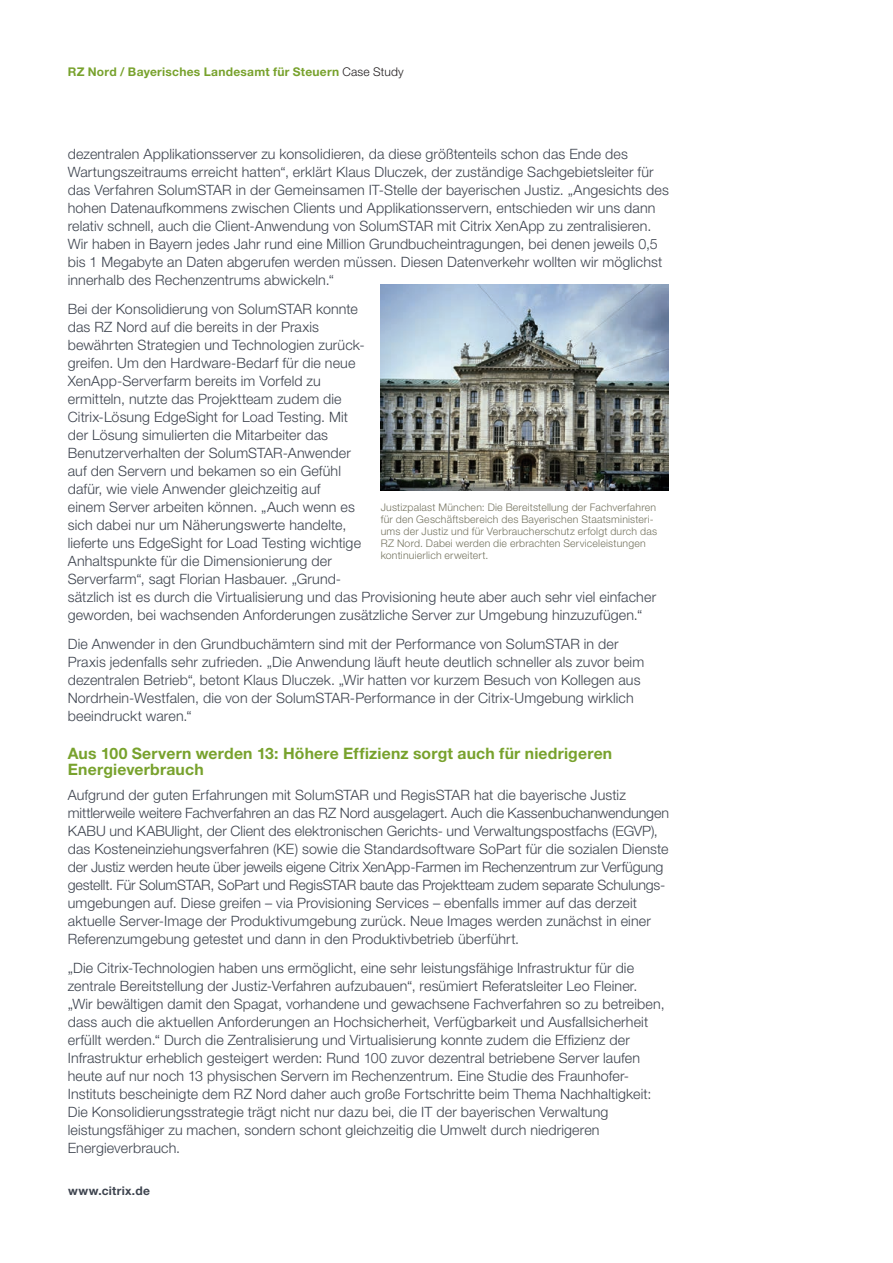
<style>
.page{position:relative;width:893px;height:1263px;background:#fff}
.page>*{position:absolute;margin:0;border:0;box-sizing:border-box;transform-origin:0 0}
.t1{font:700 15.75px/16.5px "Helvetica Neue LT Pro";letter-spacing:.015em;color:#78a22d}
.t2{font:300 14.25px/18px "Helvetica Neue LT Pro";letter-spacing:.01em;color:#3e444f}
.t3{font:700 12px "Helvetica Neue LT Pro";letter-spacing:.025em;color:#78a22d}
.t4{font:700 12px "Helvetica Neue LT Pro";letter-spacing:.025em;color:#3e444f}
.t5{font:300 10.5px/12px "Helvetica Neue LT Pro";letter-spacing:.02em;color:#767561}
.s1{font-weight:300;color:#231f20}
</style>
<div class="page">
<img style="left:381px;top:284px;width:287px;height:206px">
<p class="t3" style="left:68px;top:64px;width:337px">RZ Nord / Bayerisches Landesamt für Steuern <span class="s1">Case Study</span></p>
<p class="t2" style="left:68px;top:145px;width:603px">dezentralen Applikationsserver zu konsolidieren, da diese größtenteils schon das Ende des Wartungszeitraums erreicht hatten“, erklärt Klaus Dluczek, der zuständige Sachgebietsleiter für das Verfahren SolumSTAR in der Gemeinsamen IT-Stelle der bayerischen Justiz. „Angesichts des hohen Datenaufkommens zwischen Clients und Applikationsservern, entschieden wir uns dann relativ schnell, auch die Client-Anwendung von SolumSTAR mit Citrix XenApp zu zentralisieren.<br>Wir haben in Bayern jedes Jahr rund eine Million Grundbucheintragungen, bei denen jeweils 0,5 bis 1 Megabyte an Daten abgerufen werden müssen. Diesen Datenverkehr wollten wir möglichst innerhalb des Rechenzentrums abwickeln.“</p>
<p class="t2" style="left:68px;top:299px;width:590px">Bei der Konsolidierung von SolumSTAR konnte<br>das RZ Nord auf die bereits in der Praxis<br>bewährten Strategien und Technologien zurück-<br>greifen. Um den Hardware-Bedarf für die neue<br>XenApp-Serverfarm bereits im Vorfeld zu<br>ermitteln, nutzte das Projektteam zudem die<br>Citrix-Lösung EdgeSight for Load Testing. Mit<br>der Lösung simulierten die Mitarbeiter das<br>Benutzerverhalten der SolumSTAR-Anwender<br>auf den Servern und bekamen so ein Gefühl<br>dafür, wie viele Anwender gleichzeitig auf<br>einem Server arbeiten können. „Auch wenn es<br>sich dabei nur um Näherungswerte handelte,<br>lieferte uns EdgeSight for Load Testing wichtige<br>Anhaltspunkte für die Dimensionierung der<br>Serverfarm“, sagt Florian Hasbauer. „Grund-<br>sätzlich ist es durch die Virtualisierung und das Provisioning heute aber auch sehr viel einfacher geworden, bei wachsenden Anforderungen zusätzliche Server zur Umgebung hinzuzufügen.“</p>
<p class="t2" style="left:68px;top:634px;width:578px">Die Anwender in den Grundbuchämtern sind mit der Performance von SolumSTAR in der Praxis jedenfalls sehr zufrieden. „Die Anwendung läuft heute deutlich schneller als zuvor beim dezentralen Betrieb“, betont Klaus Dluczek. „Wir hatten vor kurzem Besuch von Kollegen aus Nordrhein-Westfalen, die von der SolumSTAR-Performance in der Citrix-Umgebung wirklich beeindruckt waren.“</p>
<p class="t1" style="left:68px;top:744px;width:546px">Aus 100 Servern werden 13: Höhere Effizienz sorgt auch für niedrigeren<br>Energieverbrauch</p>
<p class="t2" style="left:68px;top:786px;width:603px">Aufgrund der guten Erfahrungen mit SolumSTAR und RegisSTAR hat die bayerische Justiz mittlerweile weitere Fachverfahren an das RZ Nord ausgelagert. Auch die Kassenbuchanwendungen KABU und KABUlight, der Client des elektronischen Gerichts- und Verwaltungspostfachs (EGVP), das Kosteneinziehungsverfahren (KE) sowie die Standardsoftware SoPart für die sozialen Dienste der Justiz werden heute über jeweils eigene Citrix XenApp-Farmen im Rechenzentrum zur Verfügung gestellt. Für SolumSTAR, SoPart und RegisSTAR baute das Projektteam zudem separate Schulungs&shy;umgebungen auf. Diese greifen – via Provisioning Services – ebenfalls immer auf das derzeit aktuelle Server-Image der Produktivumgebung zurück. Neue Images werden zunächst in einer Referenzumgebung getestet und dann in den Produktivbetrieb überführt.</p>
<p class="t2" style="left:68px;top:958px;width:598px">„Die Citrix-Technologien haben uns ermöglicht, eine sehr leistungsfähige Infrastruktur für die zentrale Bereitstellung der Justiz-Verfahren aufzubauen“, resümiert Referatsleiter Leo Fleiner. „Wir bewältigen damit den Spagat, vorhandene und gewachsene Fachverfahren so zu betreiben, dass auch die aktuellen Anforderungen an Hochsicherheit, Verfügbarkeit und Ausfallsicherheit erfüllt werden.“ Durch die Zentralisierung und Virtualisierung konnte zudem die Effizienz der Infrastruktur erheblich gesteigert werden: Rund 100 zuvor dezentral betriebene Server laufen heute auf nur noch 13 physischen Servern im Rechenzentrum. Eine Studie des Fraunhofer-Instituts bescheinigte dem RZ Nord daher auch große Fortschritte beim Thema Nachhaltigkeit:<br>Die Konsolidierungsstrategie trägt nicht nur dazu bei, die IT der bayerischen Verwaltung leistungsfähiger zu machen, sondern schont gleichzeitig die Umwelt durch niedrigeren Energieverbrauch.</p>
<p class="t5" style="left:381px;top:501px;width:278px">Justizpalast München: Die Bereitstellung der Fachverfahren für den Geschäftsbereich des Bayerischen Staatsministeri&shy;ums der Justiz und für Verbraucherschutz erfolgt durch das RZ Nord. Dabei werden die erbrachten Serviceleistungen kontinuierlich erweitert.</p>
<p class="t4" style="left:68px;top:1183px;width:83px">www.citrix.de</p>
</div>
